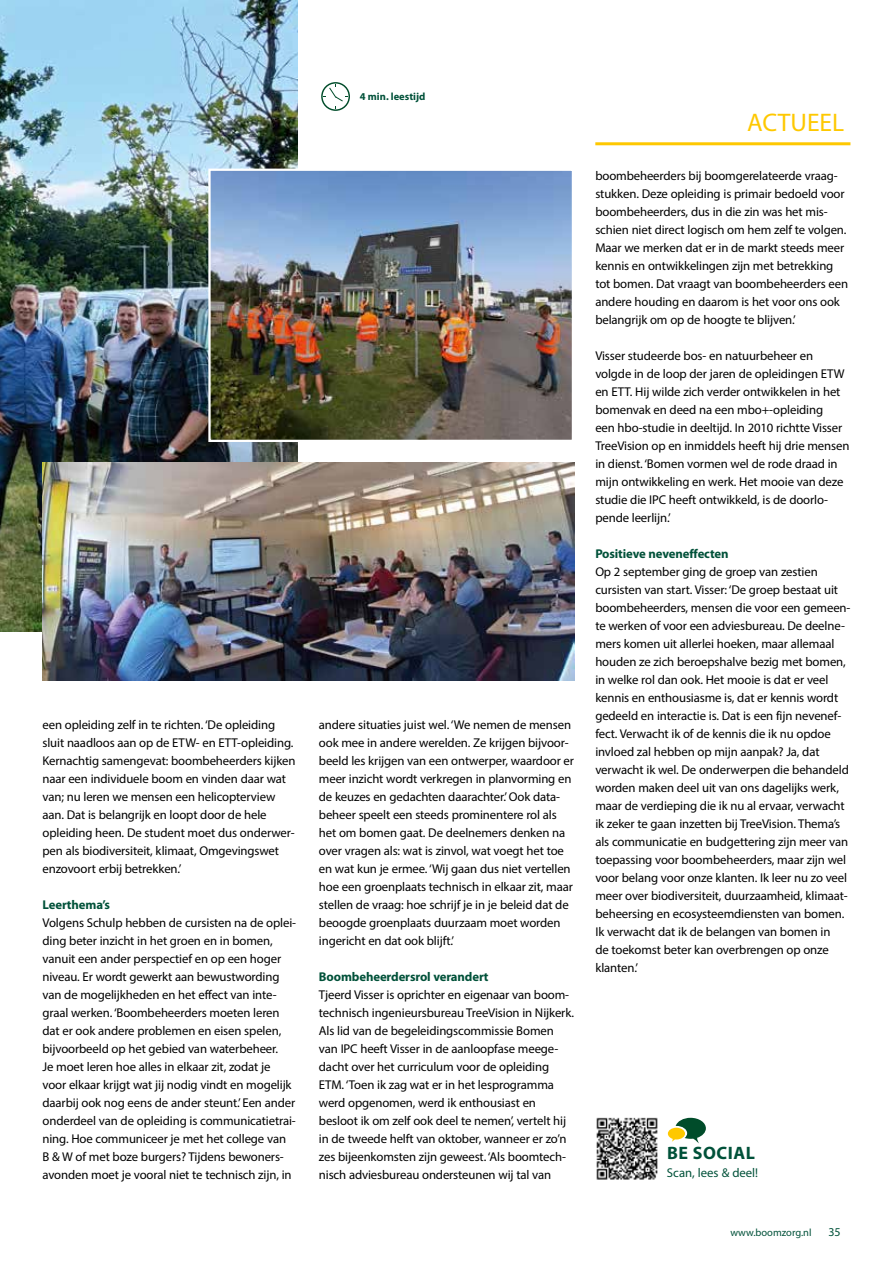
<style>
.page{position:relative;width:893px;height:1263px;background:#fff}
.page>*{position:absolute;margin:0;border:0;box-sizing:border-box;transform-origin:0 0}
.t1{font:25.5px "Myriad Pro";color:#fec800}
.t2{font:700 18px "Myriad Pro";letter-spacing:.03em;color:#005139}
.t3{font:12.75px/18px "Myriad Pro";letter-spacing:-.01em;color:#000}
.t4{font:700 12.75px "Myriad Pro";letter-spacing:-.01em;color:#005139}
.t5{font:12.75px "Myriad Pro";color:#005139}
.t6{font:12px "Myriad Pro";color:#005139}
.t7{font:10.5px "Myriad Pro";color:#005139}
.t8{font:700 10.5px "Myriad Pro";color:#005139}
</style>
<div class="page">
<hr style="left:595px;top:142px;width:255px;height:3px;background:#fec800">
<img style="left:0;top:0;width:298px;height:631px">
<svg style="left:321px;top:82px;width:29px;height:29px"></svg>
<img style="left:43px;top:463px;width:531px;height:217px">
<img style="left:211px;top:172px;width:360px;height:267px">
<div style="left:208px;top:169px;width:366px;height:273px;border:2px solid #fff"></div>
<img style="left:596px;top:1117px;width:62px;height:63px">
<svg style="left:668px;top:1118px;width:38px;height:25px"></svg>
<p class="t3" style="left:43px;top:716px;width:255px">een opleiding zelf in te richten. ‘De opleiding sluit naadloos aan op de ETW- en ETT-opleiding.<br>Kernachtig samengevat: boombeheerders kijken naar een individuele boom en vinden daar wat van; nu leren we mensen een helicopterview aan. Dat is belangrijk en loopt door de hele opleiding heen. De student moet dus onderwer&shy;pen als biodiversiteit, klimaat, Omgevingswet enzovoort erbij betrekken.’</p>
<p class="t4" style="left:43px;top:896px;width:69px">Leerthema’s</p>
<p class="t3" style="left:43px;top:914px;width:255px">Volgens Schulp hebben de cursisten na de oplei&shy;ding beter inzicht in het groen en in bomen, vanuit een ander perspectief en op een hoger niveau. Er wordt gewerkt aan bewustwording van de mogelijkheden en het effect van inte&shy;graal werken. ‘Boombeheerders moeten leren dat er ook andere problemen en eisen spelen, bijvoorbeeld op het gebied van waterbeheer.<br>Je moet leren hoe alles in elkaar zit, zodat je voor elkaar krijgt wat jij nodig vindt en mogelijk daarbij ook nog eens de ander steunt.’ Een ander onderdeel van de opleiding is communicatietrai&shy;ning. Hoe communiceer je met het college van<br>B &amp; W of met boze burgers? Tijdens bewoners&shy;avonden moet je vooral niet te technisch zijn, in</p>
<p class="t8" style="left:360px;top:90px;width:67px">4 min. leestijd</p>
<p class="t3" style="left:319px;top:716px;width:257px">andere situaties juist wel. ‘We nemen de mensen ook mee in andere werelden. Ze krijgen bijvoor&shy;beeld les krijgen van een ontwerper, waardoor er meer inzicht wordt verkregen in planvorming en de keuzes en gedachten daarachter.’ Ook data&shy;beheer speelt een steeds prominentere rol als het om bomen gaat. De deelnemers denken na over vragen als: wat is zinvol, wat voegt het toe en wat kun je ermee. ‘Wij gaan dus niet vertellen hoe een groenplaats technisch in elkaar zit, maar stellen de vraag: hoe schrijf je in je beleid dat de beoogde groenplaats duurzaam moet worden ingericht en dat ook blijft.’</p>
<p class="t4" style="left:319px;top:969px;width:171px">Boombeheerdersrol verandert</p>
<p class="t3" style="left:319px;top:986px;width:257px">Tjeerd Visser is oprichter en eigenaar van boom&shy;technisch ingenieursbureau TreeVision in Nijkerk.<br>Als lid van de begeleidingscommissie Bomen van IPC heeft Visser in de aanloopfase meege&shy;dacht over het curriculum voor de opleiding ETM. ‘Toen ik zag wat er in het lesprogramma werd opgenomen, werd ik enthousiast en besloot ik om zelf ook deel te nemen’, vertelt hij in de tweede helft van oktober, wanneer er zo’n zes bijeenkomsten zijn geweest. ‘Als boomtech&shy;nisch adviesbureau ondersteunen wij tal van</p>
<h1 class="t1" style="left:747px;top:107px;width:99px">ACTUEEL</h1>
<p class="t3" style="left:595px;top:167px;width:254px">boombeheerders bij boomgerelateerde vraag&shy;stukken. Deze opleiding is primair bedoeld voor boombeheerders, dus in die zin was het mis&shy;schien niet direct logisch om hem zelf te volgen.<br>Maar we merken dat er in de markt steeds meer kennis en ontwikkelingen zijn met betrekking tot bomen. Dat vraagt van boombeheerders een andere houding en daarom is het voor ons ook belangrijk om op de hoogte te blijven.’</p>
<p class="t3" style="left:595px;top:347px;width:256px">Visser studeerde bos- en natuurbeheer en volgde in de loop der jaren de opleidingen ETW en ETT. Hij wilde zich verder ontwikkelen in het bomenvak en deed na een mbo+-opleiding<br>een hbo-studie in deeltijd. In 2010 richtte Visser TreeVision op en inmiddels heeft hij drie mensen in dienst. ‘Bomen vormen wel de rode draad in mijn ontwikkeling en werk. Het mooie van deze studie die IPC heeft ontwikkeld, is de doorlo&shy;pende leerlijn.’</p>
<p class="t4" style="left:595px;top:546px;width:135px">Positieve neveneffecten</p>
<p class="t3" style="left:595px;top:563px;width:257px">Op 2 september ging de groep van zestien cursisten van start. Visser: ‘De groep bestaat uit boombeheerders, mensen die voor een gemeen&shy;te werken of voor een adviesbureau. De deelne&shy;mers komen uit allerlei hoeken, maar allemaal houden ze zich beroepshalve bezig met bomen, in welke rol dan ook. Het mooie is dat er veel kennis en enthousiasme is, dat er kennis wordt gedeeld en interactie is. Dat is een fijn nevenef&shy;fect. Verwacht ik of de kennis die ik nu opdoe invloed zal hebben op mijn aanpak? Ja, dat verwacht ik wel. De onderwerpen die behandeld worden maken deel uit van ons dagelijks werk, maar de verdieping die ik nu al ervaar, verwacht ik zeker te gaan inzetten bij TreeVision. Thema’s als communicatie en budgettering zijn meer van toepassing voor boombeheerders, maar zijn wel voor belang voor onze klanten. Ik leer nu zo veel meer over biodiversiteit, duurzaamheid, klimaat&shy;beheersing en ecosysteemdiensten van bomen.<br>Ik verwacht dat ik de belangen van bomen in<br>de toekomst beter kan overbrengen op onze klanten.’</p>
<h2 class="t2" style="left:667px;top:1141px;width:89px">BE SOCIAL</h2>
<p class="t5" style="left:667px;top:1165px;width:93px">Scan, lees &amp; deel!</p>
<p class="t7" style="left:730px;top:1226px;width:83px">www.boomzorg.nl</p>
<p class="t6" style="left:828px;top:1224px;width:14px">35</p>
</div>
